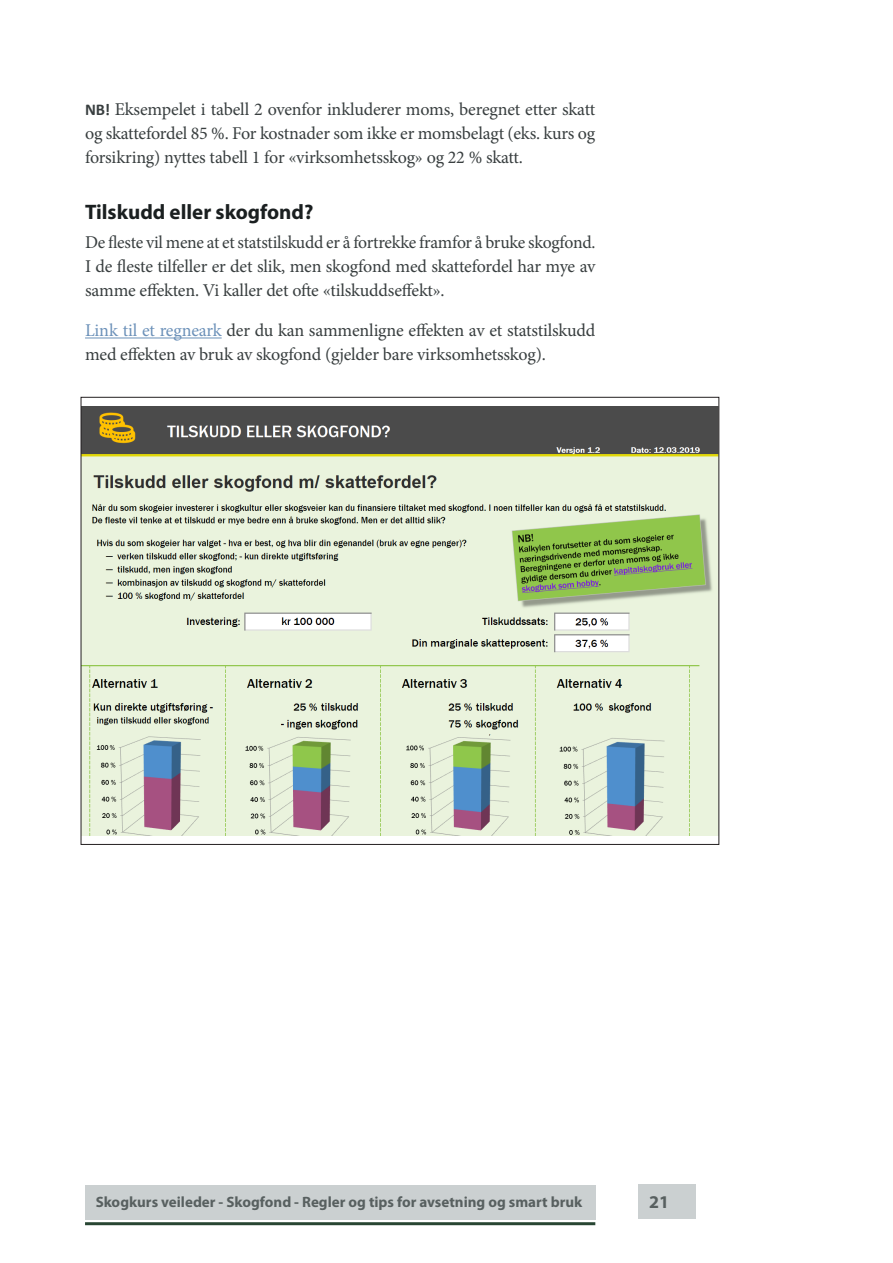
<style>
.page{position:relative;width:893px;height:1263px;background:#fff}
.page>*{position:absolute;margin:0;border:0;box-sizing:border-box;transform-origin:0 0}
.t1{font:700 21px "Myriad Pro";color:#1a1f20}
.Brødtekst{font:18px/24px "Minion Pro";letter-spacing:-.01em;color:#383e3f;text-align:justify}
.t2{font:700 18px "Myriad Pro";color:#586060}
.t3{font:700 15px "Myriad Pro";color:#586060}
.s1{font-family:"Calibri";font-weight:700;font-size:16.5px}
.s2{color:#6c91b9}
</style>
<div class="page">
<div style="left:638px;top:1184px;width:58px;height:35px;background:#cbd0d1"></div>
<div style="left:85px;top:1185px;width:510px;height:35px;background:#cbd0d1"></div>
<hr style="left:85px;top:1222px;width:510px;height:3px;background:#284633">
<hr style="left:85px;top:337px;width:137px;height:1px;background:#6c91b9">
<img style="left:83px;top:406px;width:634px;height:429px">
<p class="Brødtekst" style="left:85px;top:97px;width:512px"><span class="s1">NB!</span> Eksempelet i tabell 2 ovenfor inkluderer moms, beregnet etter skatt og skattefordel 85 %. For kostnader som ikke er momsbelagt (eks. kurs og forsikring) nyttes tabell 1 for «virksomhetsskog» og 22 % skatt.</p>
<h3 class="t1" style="left:85px;top:199px;width:230px">Tilskudd eller skogfond?</h3>
<p class="Brødtekst" style="left:85px;top:230px;width:512px">De fleste vil mene at et statstilskudd er å fortrekke framfor å bruke skogfond.<br>I de fleste tilfeller er det slik, men skogfond med skattefordel har mye av samme effekten. Vi kaller det ofte «tilskuddseffekt».</p>
<p class="Brødtekst" style="left:85px;top:318px;width:512px"><span class="s2">Link til et regneark</span> der du kan sammenligne effekten av et statstilskudd med effekten av bruk av skogfond (gjelder bare virksomhetsskog).</p>
<p class="t3" style="left:96px;top:1192px;width:488px">Skogkurs veileder - Skogfond - Regler og tips for avsetning og smart bruk</p>
<p class="t2" style="left:649px;top:1191px;width:21px">21</p>
</div>
